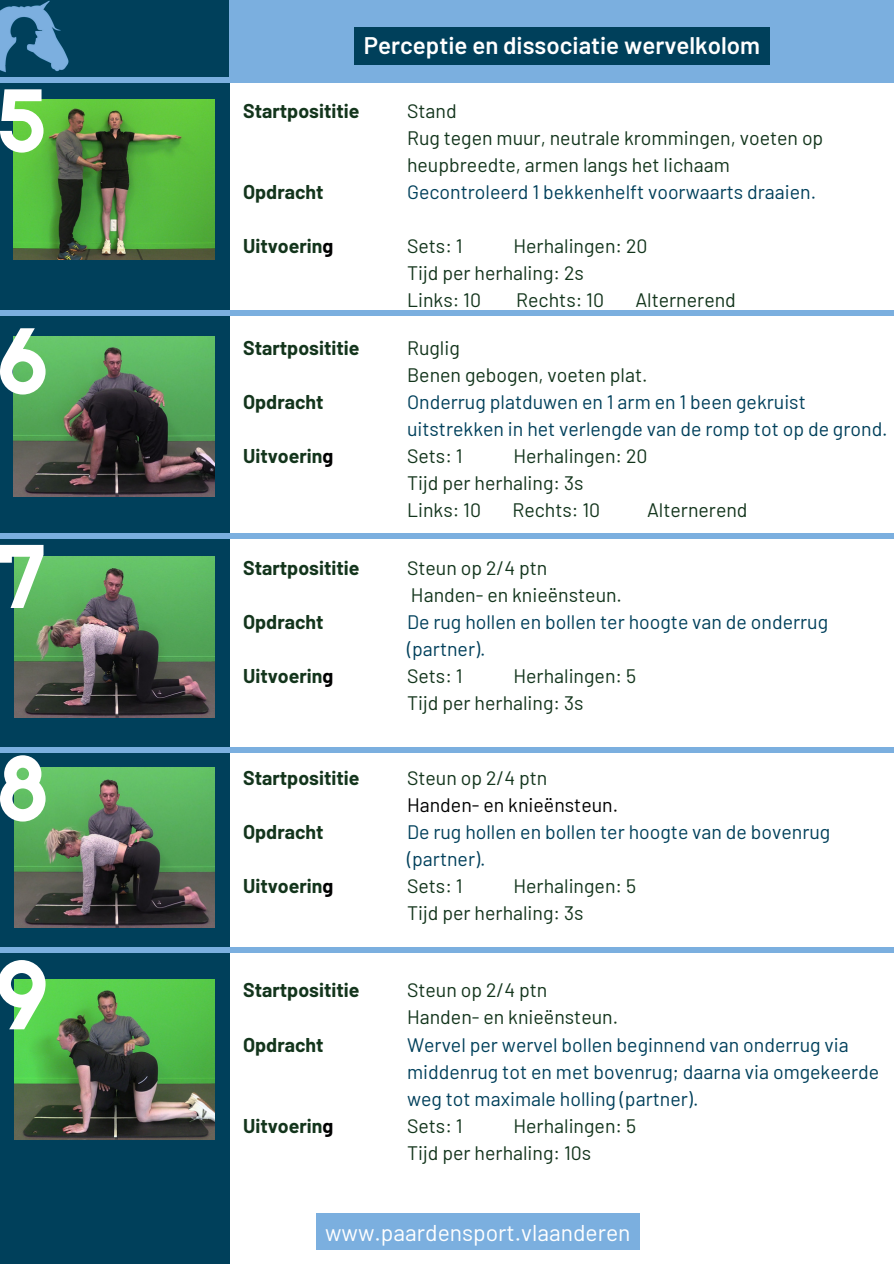
<style>
.page{position:relative;width:894px;height:1264px;background:#fff}
.page>*{position:absolute;margin:0;border:0;box-sizing:border-box;transform-origin:0 0}
.t1{font:600 24px "Barlow";color:#fff}
.t2{font:22.8px "Barlow";color:#fff}
.t3{font:19.5px/27px "Barlow";color:#13351c}
.t4{font:19.5px/27px "Barlow";color:#00405b}
.t5{font:700 19.5px "Barlow";color:#13351c}
.t6{font:19.5px "Barlow";color:#000}
.s1{color:#000}
</style>
<div class="page">
<div style="left:0;top:0;width:229px;height:1263px;background:#00405b"></div>
<div style="left:0;top:77px;width:893px;height:6px;background:#7bafdf"></div>
<img style="left:14px;top:99px;width:200px;height:161px">
<div style="left:0;top:310px;width:893px;height:6px;background:#7bafdf"></div>
<div style="left:0;top:533px;width:893px;height:5px;background:#7bafdf"></div>
<img style="left:14px;top:336px;width:200px;height:161px">
<img style="left:14px;top:556px;width:201px;height:161px">
<div style="left:0;top:747px;width:893px;height:6px;background:#7bafdf"></div>
<img style="left:14px;top:767px;width:201px;height:160px">
<div style="left:229px;top:0;width:664px;height:77px;background:#7bafdf"></div>
<svg style="left:0;top:89px;width:43px;height:63px;background:#b6dab7"></svg>
<svg style="left:0;top:328px;width:45px;height:66px"></svg>
<svg style="left:0;top:545px;width:43px;height:63px"></svg>
<svg style="left:0;top:755px;width:45px;height:66px;background:#b5d3c4"></svg>
<div style="left:0;top:947px;width:893px;height:6px;background:#7bafdf"></div>
<img style="left:0;top:0;width:69px;height:73px">
<div style="left:354px;top:27px;width:415px;height:38px;background:#00405b"></div>
<div style="left:316px;top:1213px;width:323px;height:36px;background:#7bafdf"></div>
<img style="left:14px;top:979px;width:201px;height:160px">
<svg style="left:0;top:960px;width:45px;height:69px"></svg>
<p class="t1" style="left:364px;top:30px;width:397px">Perceptie en dissociatie wervelkolom</p>
<p class="t5" style="left:243px;top:98px;width:118px">Startposititie</p>
<p class="t5" style="left:243px;top:179px;width:82px">Opdracht</p>
<p class="t5" style="left:243px;top:233px;width:92px">Uitvoerin<span class="s1">g</span></p>
<p class="t3" style="left:407px;top:96px;width:51px">Stand</p>
<p class="t3" style="left:407px;top:123px;width:417px">Rug tegen muur, neutrale krommingen, voeten op heupbreedte, armen langs het lichaam</p>
<h1 class="t4" style="left:407px;top:177px;width:410px">Gecontroleerd 1 bekkenhelft voorwaarts draaien.</h1>
<h3 class="t3" style="left:407px;top:231px;width:57px">Sets: 1</h3>
<h3 class="t3" style="left:513px;top:231px;width:135px">Herhalingen: 20</h3>
<h3 class="t3" style="left:407px;top:258px;width:178px">Tijd per herhaling: 2s</h3>
<h3 class="t3" style="left:407px;top:285px;width:76px">Links: 10</h3>
<h3 class="t3" style="left:516px;top:285px;width:89px">Rechts: 10</h3>
<h3 class="t3" style="left:635px;top:285px;width:102px">Alternerend</h3>
<p class="t5" style="left:243px;top:335px;width:118px">Startposititie</p>
<p class="t5" style="left:243px;top:389px;width:82px">Opdracht</p>
<p class="t5" style="left:243px;top:443px;width:92px">Uitvoerin<span class="s1">g</span></p>
<p class="t3" style="left:407px;top:333px;width:54px">Ruglig</p>
<p class="t3" style="left:407px;top:360px;width:242px">Benen gebogen, voeten plat.</p>
<p class="t4" style="left:407px;top:387px;width:482px">Onderrug platduwen en 1 arm en 1 been gekruist uitstrekken in het verlengde van de romp tot op de grond.</p>
<h3 class="t3" style="left:407px;top:441px;width:57px">Sets: 1</h3>
<h3 class="t3" style="left:513px;top:441px;width:135px">Herhalingen: 20</h3>
<h3 class="t3" style="left:407px;top:468px;width:178px">Tijd per herhaling: 3s</h3>
<h3 class="t3" style="left:407px;top:495px;width:76px">Links: 10</h3>
<h3 class="t3" style="left:512px;top:495px;width:89px">Rechts: 10</h3>
<h3 class="t3" style="left:647px;top:495px;width:102px">Alternerend</h3>
<p class="t5" style="left:243px;top:555px;width:118px">Startposititie</p>
<p class="t5" style="left:243px;top:609px;width:82px">Opdracht</p>
<p class="t5" style="left:243px;top:663px;width:92px">Uitvoerin<span class="s1">g</span></p>
<p class="t3" style="left:407px;top:553px;width:142px">Steun op 2/4 ptn</p>
<p class="t3" style="left:411px;top:580px;width:212px">Handen- en knieënsteun.</p>
<p class="t4" style="left:407px;top:607px;width:422px">De rug hollen en bollen ter hoogte van de onderrug (partner).</p>
<h3 class="t3" style="left:407px;top:661px;width:57px">Sets: 1</h3>
<h3 class="t3" style="left:513px;top:661px;width:124px">Herhalingen: 5</h3>
<h3 class="t3" style="left:407px;top:688px;width:178px">Tijd per herhaling: 3s</h3>
<h3 class="t5" style="left:243px;top:765px;width:118px">Startposititie</h3>
<p class="t5" style="left:243px;top:819px;width:82px">Opdracht</p>
<p class="t5" style="left:243px;top:873px;width:92px">Uitvoerin<span class="s1">g</span></p>
<p class="t3" style="left:407px;top:764px;width:142px">Steun op 2/4 ptn</p>
<p class="t6" style="left:407px;top:792px;width:212px">Handen- en knieënsteun.</p>
<p class="t4" style="left:407px;top:818px;width:424px">De rug hollen en bollen ter hoogte van de bovenrug (partner).</p>
<h3 class="t3" style="left:407px;top:872px;width:57px">Sets: 1</h3>
<h3 class="t3" style="left:513px;top:872px;width:124px">Herhalingen: 5</h3>
<h3 class="t3" style="left:407px;top:899px;width:178px">Tijd per herhaling: 3s</h3>
<p class="t5" style="left:243px;top:977px;width:118px">Startposititie</p>
<p class="t5" style="left:243px;top:1031px;width:82px">Opdracht</p>
<p class="t5" style="left:243px;top:1112px;width:92px">Uitvoerin<span class="s1">g</span></p>
<p class="t3" style="left:407px;top:976px;width:142px">Steun op 2/4 ptn</p>
<h3 class="t3" style="left:407px;top:1003px;width:212px">Handen- en knieënsteun.</h3>
<h3 class="t4" style="left:407px;top:1030px;width:473px">Wervel per wervel bollen beginnend van onderrug via middenrug tot en met bovenrug; daarna via omgekeerde weg tot maximale holling (partner).</h3>
<h3 class="t3" style="left:407px;top:1111px;width:57px">Sets: 1</h3>
<h3 class="t3" style="left:513px;top:1111px;width:124px">Herhalingen: 5</h3>
<p class="t3" style="left:407px;top:1138px;width:186px">Tijd per herhaling: 10s</p>
<h3 class="t2" style="left:325px;top:1217px;width:307px">www.paardensport.vlaanderen</h3>
</div>
